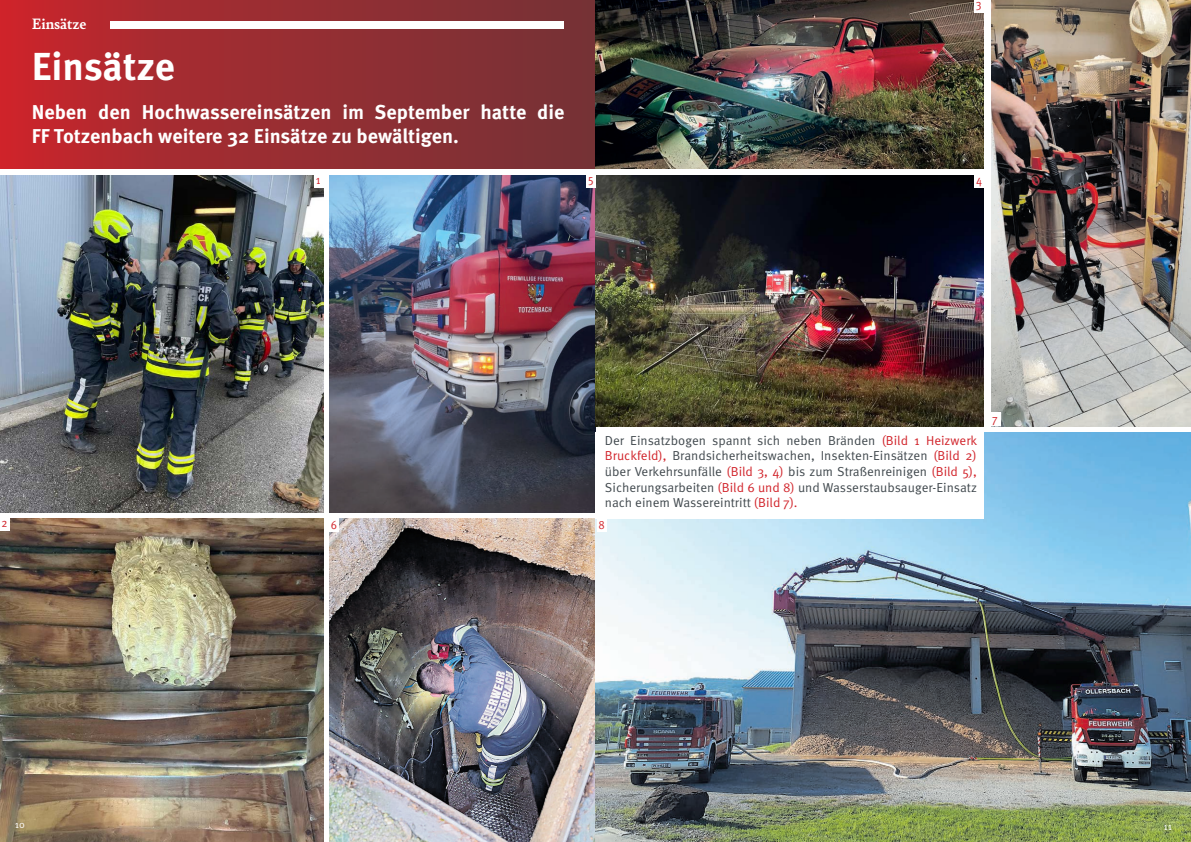
<style>
.page{position:relative;width:1191px;height:842px;background:#fff}
.page>*{position:absolute;margin:0;border:0;box-sizing:border-box;transform-origin:0 0}
.t1{font:700 39px "Meta Pro";color:#fff}
.t2{font:700 20px/24px "Meta Pro";color:#fff}
.t3{font:700 16px "Bely";color:#fff}
.t4{font:13px/15.6px "Meta Pro Norm";color:#41494e;text-align:justify}
.t5{font:12px "Meta Pro Norm";color:#d1232a;scale:.92 1}
.t6{font:10px "Meta Pro Norm";color:#fff}
.s1{color:#d1232a}
</style>
<div class="page">
<div style="left:0;top:0;width:595px;height:168px;background:linear-gradient(to right,#c4282e,#72363a)"></div>
<img style="left:0;top:175px;width:323px;height:337px">
<img style="left:330px;top:518px;width:265px;height:324px">
<img style="left:595px;top:432px;width:596px;height:410px">
<img style="left:991px;top:0;width:200px;height:426px">
<div style="left:111px;top:21px;width:453px;height:7px;background:#fff"></div>
<img style="left:330px;top:175px;width:265px;height:337px">
<img style="left:595px;top:0;width:389px;height:168px">
<img style="left:0;top:518px;width:323px;height:324px">
<img style="left:595px;top:175px;width:389px;height:251px">
<div style="left:595px;top:432px;width:389px;height:86px;background:#fff"></div>
<div style="left:314px;top:175px;width:9px;height:13px;background:#fff"></div>
<div style="left:0;top:518px;width:9px;height:13px;background:#fff"></div>
<div style="left:974px;top:176px;width:10px;height:12px;background:#fff"></div>
<div style="left:976px;top:175px;width:6px;height:9px;background:#fff"></div>
<div style="left:974px;top:0;width:10px;height:12px;background:#fff"></div>
<div style="left:586px;top:175px;width:9px;height:12px;background:#fff"></div>
<div style="left:330px;top:518px;width:9px;height:14px;background:#fff"></div>
<div style="left:991px;top:412px;width:9px;height:14px;background:#fff"></div>
<div style="left:597px;top:518px;width:10px;height:14px;background:#fff"></div>
<p class="t3" style="left:32px;top:13px;width:56px">Einsätze</p>
<h1 class="t1" style="left:32px;top:36px;width:145px">Einsätze</h1>
<h2 class="t2" style="left:32px;top:98px;width:534px">Neben den Hochwassereinsätzen im September hatte die<br>FF Totzenbach weitere 32 Einsätze zu bewältigen.</h2>
<p class="t5" style="left:316px;top:171px;width:7px">1</p>
<p class="t5" style="left:588px;top:169px;width:8px">5</p>
<p class="t5" style="left:976px;top:-5px;width:8px">3</p>
<p class="t5" style="left:976px;top:171px;width:8px">4</p>
<p class="t5" style="left:1px;top:514px;width:8px">2</p>
<p class="t5" style="left:331px;top:515px;width:8px">6</p>
<p class="t4" style="left:605px;top:432px;width:374px">Der Einsatzbogen spannt sich neben Bränden <span class="s1">(Bild 1 Heizwerk Bruckfeld),</span> Brandsicherheitswachen, Insekten-Einsätzen <span class="s1">(Bild 2) </span>über Verkehrsunfälle <span class="s1">(Bild 3, 4)</span> bis zum Straßenreinigen <span class="s1">(Bild 5), </span>Sicherungsarbeiten <span class="s1">(Bild 6 und 8)</span> und Wasserstaubsauger-Einsatz nach einem Wassereintritt <span class="s1">(Bild 7).</span></p>
<p class="t5" style="left:598px;top:516px;width:8px">8</p>
<p class="t5" style="left:992px;top:409px;width:8px">7</p>
<p class="t6" style="left:15px;top:817px;width:12px">10</p>
<p class="t6" style="left:1163px;top:819px;width:10px">11</p>
</div>
